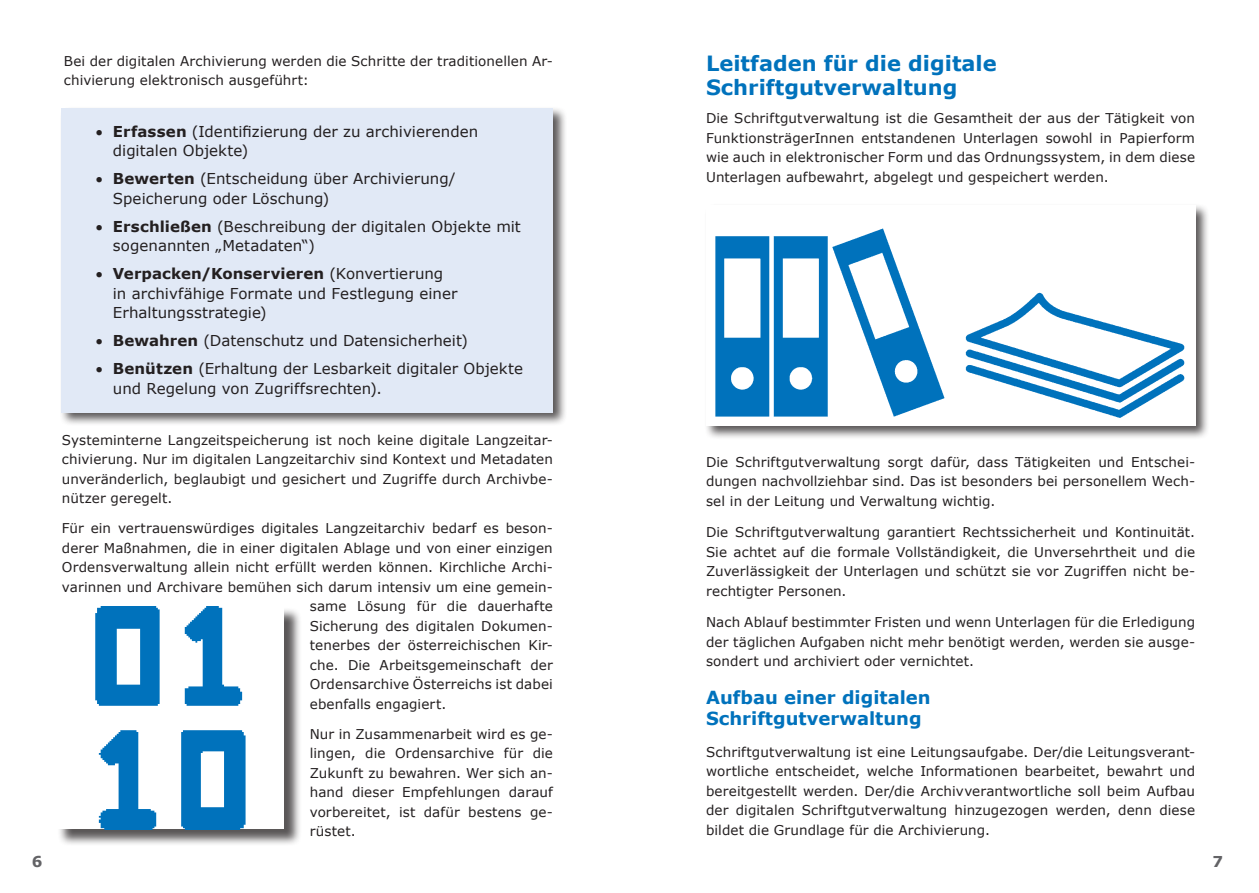
<style>
.page{position:relative;width:1259px;height:893px;background:#fff}
.page>*{position:absolute;margin:0;border:0;box-sizing:border-box;transform-origin:0 0}
.t1{font:700 21px/24px "Verdana";color:#0072bc}
.t2{font:700 18px/21px "Verdana";color:#0072bc}
.t3{font:15px/19.5px "Verdana";letter-spacing:.005em;color:#231f20}
.t4{font:700 15px "Verdana";color:#636366}
.t5{font:13.5px/19.5px "Verdana";letter-spacing:.005em;color:#231f20;text-align:justify}
.s1{font-weight:700}
</style>
<div class="page">
<div style="left:57px;top:607px;width:244px;height:239px;background:#231f20;opacity:.75"></div>
<img style="left:57px;top:606px;width:227px;height:223px">
<div style="left:704px;top:203px;width:505px;height:237px;background:#231f20;opacity:.75"></div>
<div style="left:706px;top:206px;width:489px;height:220px;background:#fff"></div>
<img style="left:715px;top:228px;width:470px;height:190px">
<div style="left:60px;top:106px;width:507px;height:321px;background:#231f20;opacity:.75"></div>
<div style="left:62px;top:108px;width:491px;height:304px;background:#e1e9f6"></div>
<p class="t5" style="left:64px;top:51px;width:490px">Bei der digitalen Archivierung werden die Schritte der traditionellen Ar&shy;chivierung elektronisch ausgeführt:</p>
<h1 class="t1" style="left:706px;top:51px;width:292px">Leitfaden für die digitale<br>Schriftgutverwaltung</h1>
<p class="t5" style="left:706px;top:109px;width:490px">Die Schriftgutverwaltung ist die Gesamtheit der aus der Tätigkeit von FunktionsträgerInnen entstandenen Unterlagen sowohl in Papierform wie auch in elektronischer Form und das Ordnungssystem, in dem diese Unterlagen aufbewahrt, abgelegt und gespeichert werden.</p>
<p class="t3" style="left:113px;top:121px;width:367px;text-indent:-17px">• <span class="s1">Erfassen</span> (Identifizierung der zu archivierenden digitalen Objekte)</p>
<p class="t3" style="left:113px;top:169px;width:344px;text-indent:-17px">• <span class="s1">Bewerten</span> (Entscheidung über Archivierung/<br>Speicherung oder Löschung)</p>
<p class="t3" style="left:113px;top:216px;width:409px;text-indent:-17px">• <span class="s1">Erschließen</span> (Beschreibung der digitalen Objekte mit sogenannten „Metadaten“)</p>
<p class="t3" style="left:113px;top:264px;width:346px;text-indent:-17px">• <span class="s1">Verpacken/Konservieren</span> (Konvertierung in archivfähige Formate und Festlegung einer<br>Erhaltungsstrategie)</p>
<p class="t3" style="left:96px;top:331px;width:373px">• <span class="s1">Bewahren</span> (Datenschutz und Datensicherheit)</p>
<p class="t3" style="left:113px;top:359px;width:412px;text-indent:-17px">• <span class="s1">Benützen</span> (Erhaltung der Lesbarkeit digitaler Objekte und Regelung von Zugriffsrechten).</p>
<p class="t5" style="left:62px;top:430px;width:492px">Systeminterne Langzeitspeicherung ist noch keine digitale Langzeitar&shy;chivierung. Nur im digitalen Langzeitarchiv sind Kontext und Metadaten unveränderlich, beglaubigt und gesichert und Zugriffe durch Archivbe&shy;nützer geregelt.</p>
<p class="t5" style="left:62px;top:518px;width:492px">Für ein vertrauenswürdiges digitales Langzeitarchiv bedarf es beson-</p>
<p class="t5" style="left:62px;top:538px;width:492px">derer Maßnahmen, die in einer digitalen Ablage und von einer einzigen</p>
<p class="t5" style="left:62px;top:557px;width:492px">Ordensverwaltung allein nicht erfüllt werden können. Kirchliche Archi-</p>
<p class="t5" style="left:62px;top:577px;width:492px">varinnen und Archivare bemühen sich darum intensiv um eine gemein-</p>
<p class="t5" style="left:310px;top:596px;width:245px">same Lösung für die dauerhafte</p>
<p class="t5" style="left:310px;top:616px;width:245px">Sicherung des digitalen Dokumen-</p>
<p class="t5" style="left:310px;top:635px;width:245px">tenerbes der österreichischen Kir-</p>
<p class="t5" style="left:310px;top:655px;width:245px">che. Die Arbeitsgemeinschaft der</p>
<p class="t5" style="left:310px;top:674px;width:245px">Ordensarchive Österreichs ist dabei</p>
<p class="t5" style="left:310px;top:694px;width:138px">ebenfalls engagiert.</p>
<p class="t5" style="left:310px;top:724px;width:245px">Nur in Zusammenarbeit wird es ge&shy;lingen, die Ordensarchive für die Zukunft zu bewahren. Wer sich an&shy;hand dieser Empfehlungen darauf vorbereitet, ist dafür bestens ge&shy;rüstet.</p>
<p class="t5" style="left:706px;top:452px;width:490px">Die Schriftgutverwaltung sorgt dafür, dass Tätigkeiten und Entschei&shy;dungen nachvollziehbar sind. Das ist besonders bei personellem Wech&shy;sel in der Leitung und Verwaltung wichtig.</p>
<p class="t5" style="left:706px;top:523px;width:490px">Die Schriftgutverwaltung garantiert Rechtssicherheit und Kontinuität.<br>Sie achtet auf die formale Vollständigkeit, die Unversehrtheit und die Zuverlässigkeit der Unterlagen und schützt sie vor Zugriffen nicht be&shy;rechtigter Personen.</p>
<p class="t5" style="left:706px;top:612px;width:490px">Nach Ablauf bestimmter Fristen und wenn Unterlagen für die Erledigung der täglichen Aufgaben nicht mehr benötigt werden, werden sie ausge&shy;sondert und archiviert oder vernichtet.</p>
<h2 class="t2" style="left:706px;top:687px;width:226px">Aufbau einer digitalen<br>Schriftgutverwaltung</h2>
<p class="t5" style="left:706px;top:742px;width:490px">Schriftgutverwaltung ist eine Leitungsaufgabe. Der/die Leitungsverant&shy;wortliche entscheidet, welche Informationen bearbeitet, bewahrt und bereitgestellt werden. Der/die Archivverantwortliche soll beim Aufbau der digitalen Schriftgutverwaltung hinzugezogen werden, denn diese bildet die Grundlage für die Archivierung.</p>
<p class="t4" style="left:32px;top:851px;width:12px">6</p>
<p class="t4" style="left:1212px;top:851px;width:12px">7</p>
</div>
